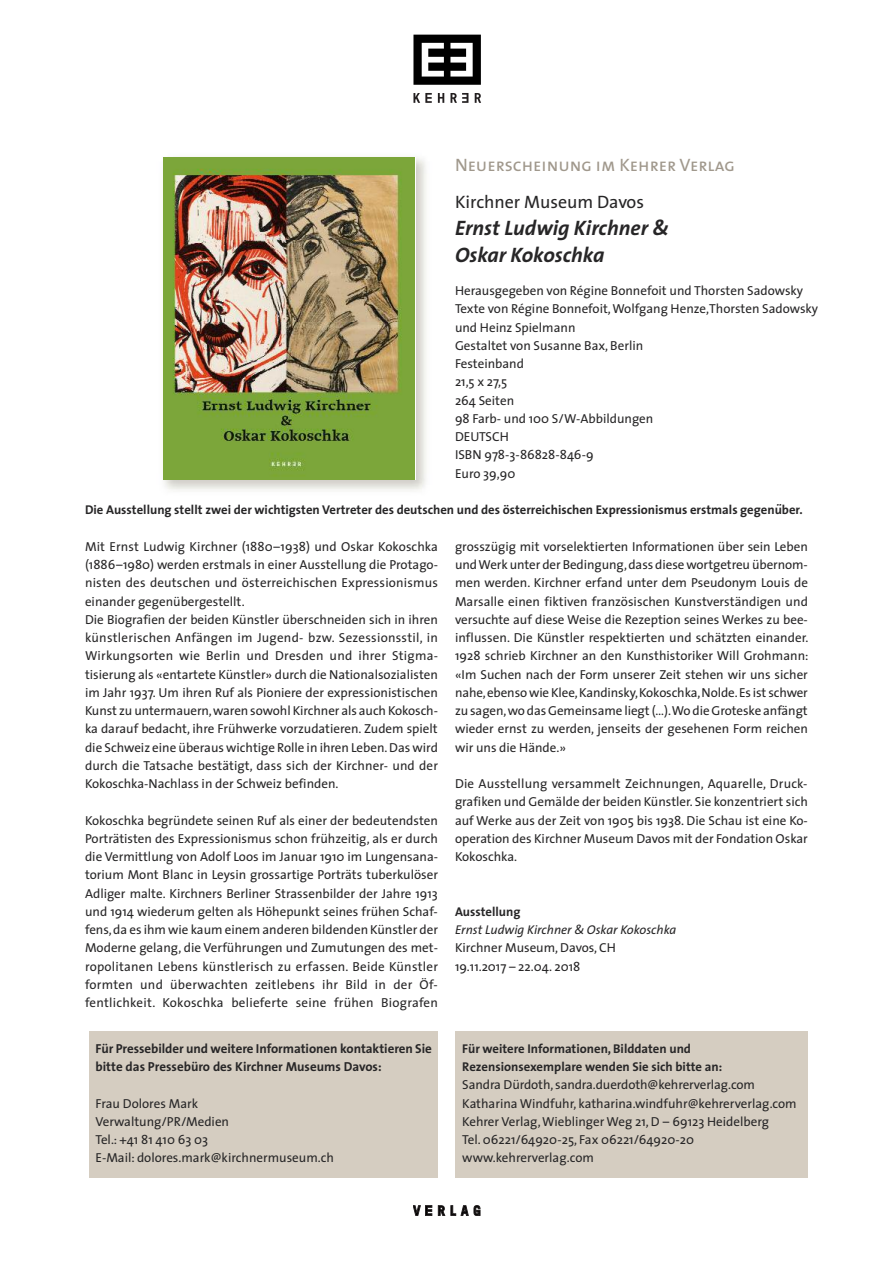
<style>
.page{position:relative;width:893px;height:1263px;background:#fff}
.page>*{position:absolute;margin:0;border:0;box-sizing:border-box;transform-origin:0 0}
.t1{font:italic 700 21px/26.7px "The Sans";color:#272627}
.t2{font:18px "The Sans Caps";color:#a0988c}
.t3{font:18px "The Sans";color:#272627}
.t4{font:13.05px/18.3px "The Sans";color:#272627}
.t5{font:700 13.05px/18.3px "The Sans";letter-spacing:-.005em;color:#272627}
.t6{font:700 12.75px/18.3px "The Sans";color:#272627}
.t7{font:italic 12.75px "The Sans";color:#272627}
.s1{font-family:"Menlo";font-style:italic}
</style>
<div class="page">
<svg style="left:475px;top:93px;width:6px;height:10px"></svg>
<svg style="left:413px;top:93px;width:19px;height:10px"></svg>
<svg style="left:438px;top:93px;width:6px;height:10px"></svg>
<svg style="left:450px;top:93px;width:18px;height:10px"></svg>
<svg style="left:413px;top:35px;width:68px;height:50px"></svg>
<svg style="left:438px;top:1205px;width:7px;height:11px"></svg>
<svg style="left:451px;top:1205px;width:29px;height:11px"></svg>
<svg style="left:413px;top:1205px;width:19px;height:11px"></svg>
<div style="left:455px;top:1032px;width:353px;height:146px;background:#d5cdc1"></div>
<img style="left:163px;top:158px;width:252px;height:322px">
<div style="left:89px;top:1032px;width:349px;height:146px;background:#d5cdc1"></div>
<h2 class="t2" style="left:455px;top:159px;width:281px">Neuerscheinung im Kehrer Verlag</h2>
<h2 class="t3" style="left:455px;top:195px;width:191px">Kirchner Museum Davos</h2>
<h1 class="t1" style="left:455px;top:217px;width:215px">Ernst Ludwig Kirchner &amp;<br>Oskar Kokoschka</h1>
<p class="t4" style="left:455px;top:283px;width:365px">Herausgegeben von Régine Bonnefoit und Thorsten Sadowsky<br>Texte von Régine Bonnefoit,Wolfgang Henze,Thorsten Sadowsky und Heinz Spielmann<br>Gestaltet von Susanne Bax, Berlin<br>Festeinband<br>21,5 x 27,5<br>264 Seiten<br>98 Farb- und 100 S/W-Abbildungen<br>DEUTSCH<br>ISBN 978-3-86828-846-9<br>Euro 39,90</p>
<p class="t6" style="left:85px;top:502px;width:719px">Die Ausstellung stellt zwei der wichtigsten Vertreter des deutschen und des österreichischen Expressionismus erstmals gegen<span class="s1">̈</span>uber.</p>
<p class="t4" style="left:85px;top:538px;width:355px">Mit Ernst Ludwig Kirchner (1880–1938) und Oskar Kokoschka (1886–1980) werden erstmals in einer Ausstellung die Protago&shy;nisten des deutschen und österreichischen Expressionismus einander gegenübergestellt.<br>Die Biografien der beiden Künstler überschneiden sich in ihren künstlerischen Anfängen im Jugend- bzw. Sezessionsstil, in Wirkungsorten wie Berlin und Dresden und ihrer Stigma&shy;tisierung als «entartete Künstler» durch die Nationalsozialisten im Jahr 1937. Um ihren Ruf als Pioniere der expressionistischen Kunst zu untermauern,waren sowohlKirchner als auchKokosch&shy;ka darauf bedacht, ihre Frühwerke vorzudatieren. Zudem spielt die Schweiz eine überaus wichtige Rolle in ihren Leben.Das wird durch die Tatsache bestätigt, dass sich der Kirchner- und der Kokoschka-Nachlass in der Schweiz befinden.</p>
<p class="t4" style="left:85px;top:812px;width:355px;text-align:justify">Kokoschka begründete seinen Ruf als einer der bedeutendsten Porträtisten des Expressionismus schon frühzeitig, als er durch die Vermittlung von Adolf Loos im Januar 1910 im Lungensana&shy;torium Mont Blanc in Leysin grossartige Porträts tuberkulöser Adliger malte. Kirchners Berliner Strassenbilder der Jahre 1913 und 1914 wiederum gelten als Höhepunkt seines frühen Schaf&shy;fens,da es ihm wie kaum einem anderen bildenden Künstler der Moderne gelang, die Verführungen und Zumutungen des met&shy;ropolitanen Lebens künstlerisch zu erfassen. Beide Künstler formten und überwachten zeitlebens ihr Bild in der Öf&shy;fentlichkeit. Kokoschka belieferte seine frühen Biografen</p>
<p class="t5" style="left:95px;top:1040px;width:338px">Für Pressebilder und weitere Informationen kontaktieren Sie bitte das Pressebüro des Kirchner Museums Davos:</p>
<p class="t4" style="left:95px;top:1095px;width:240px">Frau Dolores Mark<br>Verwaltung/PR/Medien<br>Tel.: +41 81 410 63 03<br>E-Mail: dolores.mark@kirchnermuseum.ch</p>
<p class="t4" style="left:455px;top:538px;width:355px;text-align:justify">grosszügig mit vorselektierten Informationen über sein Leben undWerk unter der Bedingung,dass diesewortgetreu übernom&shy;men werden. Kirchner erfand unter dem Pseudonym Louis de Marsalle einen fiktiven französischen Kunstverständigen und versuchte auf diese Weise die Rezeption seines Werkes zu bee&shy;influssen. Die Künstler respektierten und schätzten einander.<br>1928 schrieb Kirchner an den Kunsthistoriker Will Grohmann: «Im Suchen nach der Form unserer Zeit stehen wir uns sicher nahe,ebensowieKlee,Kandinsky,Kokoschka,Nolde.Es ist schwer zu sagen,wo dasGemeinsame liegt (…).Wo dieGroteske anfängt wieder ernst zu werden, jenseits der gesehenen Form reichen wir uns die Hände.»</p>
<p class="t4" style="left:455px;top:776px;width:354px;text-align:justify">Die Ausstellung versammelt Zeichnungen, Aquarelle, Druck&shy;grafiken und Gemälde der beiden Künstler. Sie konzentriert sich auf Werke aus der Zeit von 1905 bis 1938. Die Schau ist eine Ko&shy;operation des Kirchner Museum Davos mit der Fondation Oskar Kokoschka.</p>
<p class="t6" style="left:455px;top:903px;width:67px">Ausstellung</p>
<p class="t7" style="left:455px;top:925px;width:223px">Ernst Ludwig Kirchner &amp; Oskar Kokoschka</p>
<p class="t4" style="left:455px;top:940px;width:163px">Kirchner Museum, Davos, CH<br>19.11.2017 – 22.04. 2018</p>
<p class="t6" style="left:462px;top:1040px;width:261px">Für weitere Informationen, Bilddaten und<br>Rezensionsexemplare wenden Sie sich bitte an:</p>
<p class="t4" style="left:462px;top:1077px;width:336px">Sandra Dürdoth, sandra.duerdoth@kehrerverlag.com Katharina Windfuhr, katharina.windfuhr@kehrerverlag.com Kehrer Verlag,Wieblinger Weg 21, D – 69123 Heidelberg<br>Tel. 06221/64920-25, Fax 06221/64920-20 www.kehrerverlag.com</p>
</div>
